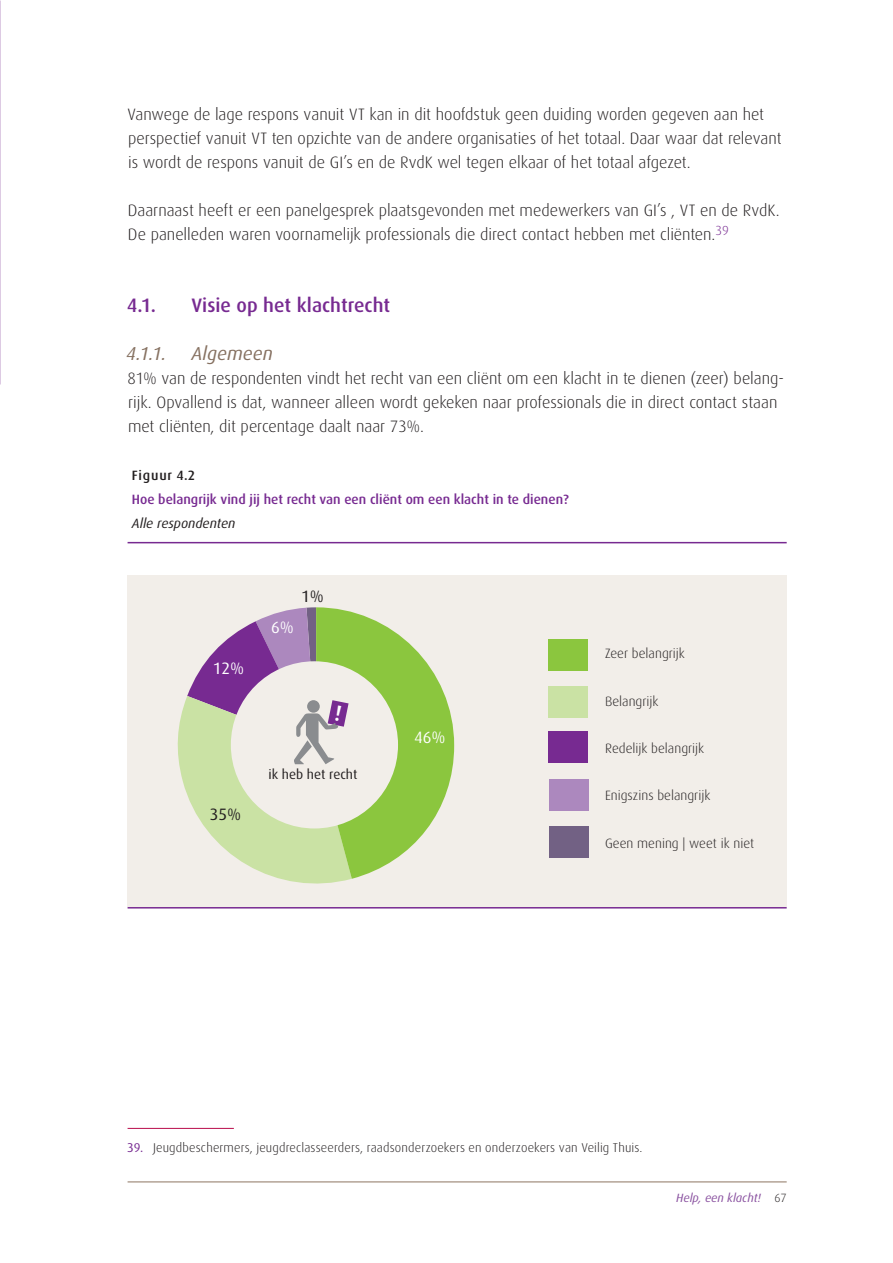
<style>
.page{position:relative;width:893px;height:1263px;background:#fff}
.page>*{position:absolute;margin:0;border:0;box-sizing:border-box;transform-origin:0 0}
.Lex-Broodtekst-Sub{font:500 19.5px "Dax";color:#772a91}
.Lex-Broodtekst-Sub-2{font:italic 18.75px "Dax";letter-spacing:.005em;color:#867161}
.Lex-Broodtekst{font:300 16.5px/24px "Dax";color:#231f20}
.t1{font:16.5px "Dax";color:#fff}
.t2{font:16.5px "Dax";color:#231f20}
.t3{font:500 13.5px/24px "Dax";color:#772a91}
.t4{font:300 13.5px "Dax";color:#231f20}
.t5{font:13.5px "Dax";color:#231f20}
.Lex-Voetnoot{font:300 12.75px "Dax";letter-spacing:.01em;color:#231f20}
.t6{font:italic 12px "Dax";color:#8a52a0}
.s1{color:#231f20}
.s2{font-weight:400;font-style:italic;color:#231f20}
.s3{font-weight:400;color:#772a91}
.s4{font-weight:300;font-style:normal;color:#231f20}
</style>
<div class="page">
<hr style="left:128px;top:1181px;width:659px;height:1px;background:#b3a396">
<div style="left:128px;top:575px;width:659px;height:332px;background:#f2eee9"></div>
<div style="left:549px;top:779px;width:39px;height:31px;background:#ac88be"></div>
<div style="left:549px;top:826px;width:39px;height:32px;background:#726184"></div>
<div style="left:548px;top:639px;width:39px;height:32px;background:#8bc63e"></div>
<div style="left:548px;top:687px;width:39px;height:31px;background:#cae2a4"></div>
<div style="left:548px;top:732px;width:40px;height:31px;background:#772a91"></div>
<hr style="left:128px;top:542px;width:659px;height:1px;background:#772a91">
<hr style="left:128px;top:907px;width:659px;height:1px;background:#772a91">
<hr style="left:128px;top:1128px;width:106px;height:1px;background:#b80b4a">
<svg style="left:177px;top:607px;width:277px;height:277px"></svg>
<p class="Lex-Broodtekst" style="left:127px;top:102px;width:656px">Vanwege de lage respons vanuit VT kan in dit hoofdstuk geen duiding worden gegeven aan het perspectief vanuit VT ten opzichte van de andere organisaties of het totaal. Daar waar dat relevant is wordt de respons vanuit de GI’s en de RvdK wel tegen elkaar of het totaal afgezet.</p>
<p class="Lex-Broodtekst" style="left:128px;top:198px;width:653px">Daarnaast heeft er een panelgesprek plaatsgevonden met medewerkers van GI’s , VT en de RvdK.<br>De panelleden waren voornamelijk professionals die direct contact hebben met cliënten.<sup>39</sup></p>
<p class="Lex-Broodtekst-Sub" style="left:127px;top:294px;width:31px">4.1.</p>
<p class="Lex-Broodtekst-Sub" style="left:191px;top:294px;width:200px">Visie op het klachtrecht</p>
<p class="Lex-Broodtekst-Sub-2" style="left:126px;top:343px;width:41px">4.1.1.</p>
<p class="Lex-Broodtekst-Sub-2" style="left:191px;top:343px;width:83px">Algemeen</p>
<p class="Lex-Broodtekst" style="left:128px;top:366px;width:658px">81% van de respondenten vindt het recht van een cliënt om een klacht in te dienen (zeer) belang&shy;rijk. Opvallend is dat, wanneer alleen wordt gekeken naar professionals die in direct contact staan met cliënten, dit percentage daalt naar 73%.</p>
<p class="t3" style="left:132px;top:463px;width:439px"><span class="s1">Figuur 4.2<br></span>Hoe belangrijk vind jij het recht van een cliënt om een klacht in te dienen?<br><span class="s2">Alle respondenten</span></p>
<p class="t1" style="left:213px;top:659px;width:33px">12%</p>
<p class="t1" style="left:271px;top:619px;width:24px">6%</p>
<p class="t2" style="left:301px;top:588px;width:24px">1%</p>
<p class="t2" style="left:210px;top:805px;width:33px">35%</p>
<p class="t5" style="left:268px;top:767px;width:90px">ik heb het recht</p>
<p class="t1" style="left:414px;top:728px;width:33px">46%</p>
<p class="t4" style="left:605px;top:646px;width:81px">Zeer belangrijk</p>
<p class="t4" style="left:605px;top:693px;width:55px">Belangrijk</p>
<p class="t4" style="left:605px;top:741px;width:101px">Redelijk belangrijk</p>
<p class="t4" style="left:605px;top:788px;width:107px">Enigszins belangrijk</p>
<p class="t4" style="left:605px;top:835px;width:151px">Geen mening | weet ik niet</p>
<p class="Lex-Voetnoot" style="left:127px;top:1141px;width:517px"><span class="s3">39.</span> Jeugdbeschermers, jeugdreclasseerders, raadsonderzoekers en onderzoekers van Veilig Thuis.</p>
<p class="t6" style="left:676px;top:1191px;width:112px">Help, een klacht! <span class="s4">67</span></p>
</div>
